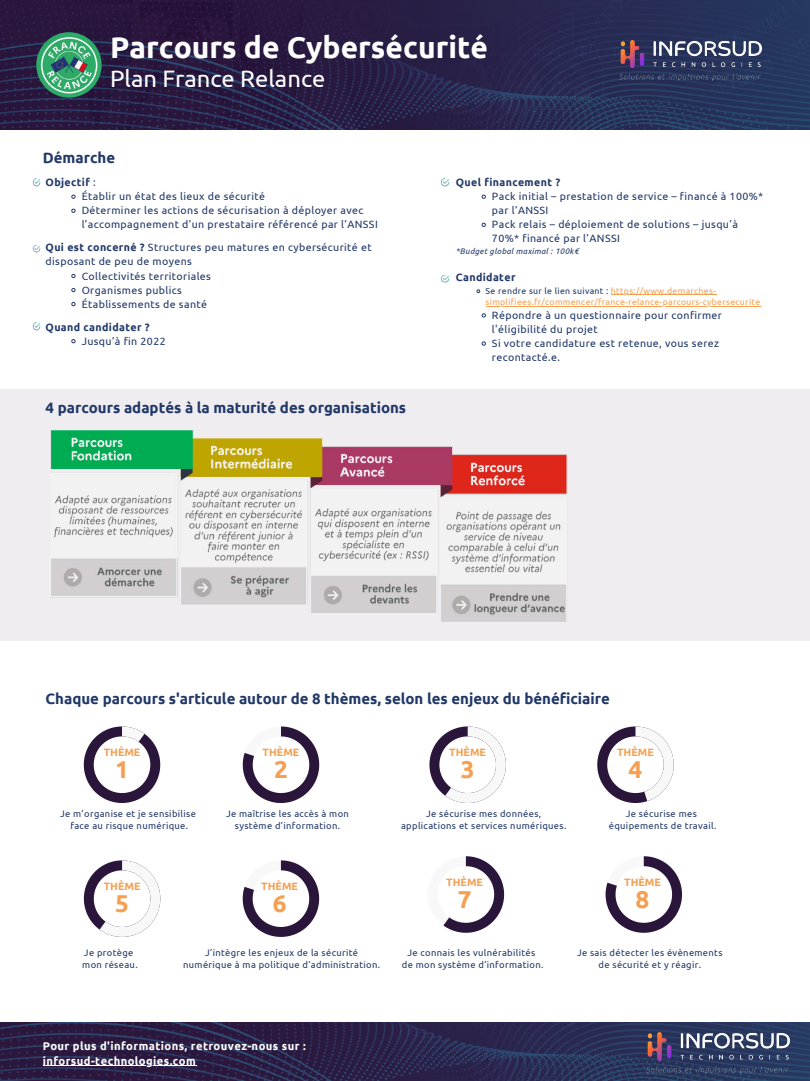
<style>
.page{position:relative;width:810px;height:1081px;background:#fff}
.page>*{position:absolute;margin:0;border:0;box-sizing:border-box;transform-origin:0 0}
.t1{font:700 30px "Ubuntu";color:#fff}
.t2{font:700 24.38px "Ubuntu";color:#f49f51}
.t3{font:23.75px "Ubuntu";color:#fff}
.t4{font:700 15px "Ubuntu";color:#213868}
.t5{font:700 11.25px/15px "Ubuntu";letter-spacing:.035em;color:#fff}
.t6{font:10.62px/14.1px "Ubuntu";letter-spacing:.035em;color:#213868}
.t7{font:700 10.62px "Ubuntu";letter-spacing:.035em;color:#213868}
.t8{font:700 10.62px "Ubuntu";color:#f49f51}
.t9{font:9.38px/12.2px "Ubuntu";letter-spacing:.035em;color:#213868;text-align:center}
.t10{font:8.75px/11.8px "Ubuntu";letter-spacing:.035em;color:#f49f51}
.t11{font:italic 8.12px "Ubuntu";letter-spacing:.035em;color:#213868}
.s1{font-weight:400}
.s2{font-weight:700}
.s3{color:#213868}
</style>
<div class="page">
<svg style="left:0;top:0;width:810px;height:130px;background:#28244b"></svg>
<img style="left:619px;top:40px;width:143px;height:41px">
<img style="left:36px;top:32px;width:66px;height:66px;border-radius:50%">
<svg style="left:32px;top:178px;width:8px;height:8px"></svg>
<svg style="left:32px;top:245px;width:8px;height:7px"></svg>
<svg style="left:441px;top:178px;width:8px;height:8px"></svg>
<svg style="left:441px;top:275px;width:8px;height:8px"></svg>
<div style="left:0;top:389px;width:810px;height:251px;background:#efedf0"></div>
<svg style="left:84px;top:726px;width:76px;height:76px"></svg>
<svg style="left:243px;top:726px;width:76px;height:76px"></svg>
<svg style="left:429px;top:726px;width:77px;height:76px"></svg>
<svg style="left:597px;top:726px;width:77px;height:76px"></svg>
<svg style="left:84px;top:860px;width:76px;height:76px"></svg>
<svg style="left:243px;top:860px;width:76px;height:76px"></svg>
<svg style="left:443px;top:856px;width:61px;height:76px"></svg>
<svg style="left:606px;top:856px;width:76px;height:76px"></svg>
<svg style="left:0;top:1022px;width:810px;height:58px;background:#2b274e"></svg>
<svg style="left:32px;top:322px;width:8px;height:8px"></svg>
<img style="left:647px;top:1032px;width:142px;height:41px">
<img style="left:50px;top:430px;width:517px;height:191px">
<hr style="left:43px;top:1064px;width:153px;height:1px;background:#fff">
<svg style="left:71px;top:194px;width:5px;height:5px"></svg>
<svg style="left:71px;top:208px;width:5px;height:5px"></svg>
<svg style="left:71px;top:274px;width:5px;height:4px"></svg>
<svg style="left:71px;top:288px;width:5px;height:4px"></svg>
<svg style="left:71px;top:302px;width:5px;height:4px"></svg>
<svg style="left:71px;top:339px;width:5px;height:4px"></svg>
<svg style="left:482px;top:194px;width:4px;height:5px"></svg>
<svg style="left:482px;top:222px;width:4px;height:5px"></svg>
<svg style="left:476px;top:289px;width:4px;height:4px"></svg>
<hr style="left:611px;top:294px;width:105px;height:1px;background:#f49f51">
<hr style="left:486px;top:306px;width:275px;height:1px;background:#f49f51">
<svg style="left:482px;top:313px;width:4px;height:4px"></svg>
<svg style="left:482px;top:341px;width:4px;height:4px"></svg>
<h1 class="t1" style="left:110px;top:30px;width:379px">Parcours de Cybersécurité</h1>
<h3 class="t3" style="left:110px;top:65px;width:217px">Plan France Relance</h3>
<h3 class="t4" style="left:43px;top:149px;width:74px">Démarche</h3>
<p class="t6" style="left:82px;top:189px;width:298px">Établir un état des lieux de sécurité<br>Déterminer les actions de sécurisation à déployer avec l’accompagnement d’un prestataire référencé par l’ANSSI</p>
<p class="t7" style="left:46px;top:176px;width:52px">Objectif <span class="s1">:</span></p>
<p class="t6" style="left:46px;top:240px;width:328px"><span class="s2">Qui est concerné ?</span> Structures peu matures en cybersécurité et disposant de peu de moyens</p>
<p class="t6" style="left:82px;top:268px;width:131px">Collectivités territoriales<br>Organismes publics<br>Établissements de santé</p>
<p class="t6" style="left:82px;top:333px;width:86px">Jusqu’à fin 2022</p>
<p class="t7" style="left:46px;top:320px;width:106px">Quand candidater ?</p>
<h3 class="t4" style="left:46px;top:399px;width:362px">4 parcours adaptés à la maturité des organisations</h3>
<p class="t7" style="left:456px;top:176px;width:106px">Quel financement ?</p>
<p class="t6" style="left:492px;top:189px;width:273px">Pack initial – prestation de service – financé à 100%* par l’ANSSI<br>Pack relais – déploiement de solutions – jusqu’à 70%* financé par l’ANSSI</p>
<p class="t11" style="left:456px;top:246px;width:124px">*Budget global maximal : 100k€</p>
<p class="t7" style="left:456px;top:271px;width:61px">Candidater</p>
<p class="t10" style="left:486px;top:284px;width:276px"><span class="s3">Se rendre sur le lien suivant :</span> https://www.demarches&shy;simplifiees.fr/commencer/france-relance-parcours-cybersecurite</p>
<p class="t6" style="left:492px;top:308px;width:231px">Répondre à un questionnaire pour confirmer l'éligibilité du projet<br>Si votre candidature est retenue, vous serez recontacté.e.</p>
<h3 class="t4" style="left:46px;top:690px;width:566px">Chaque parcours s'articule autour de 8 thèmes, selon les enjeux du bénéficiaire</h3>
<p class="t8" style="left:104px;top:746px;width:38px">THÈME</p>
<h2 class="t2" style="left:115px;top:754px;width:15px">1</h2>
<p class="t8" style="left:263px;top:746px;width:38px">THÈME</p>
<h2 class="t2" style="left:274px;top:754px;width:15px">2</h2>
<p class="t8" style="left:449px;top:746px;width:38px">THÈME</p>
<h2 class="t2" style="left:461px;top:754px;width:15px">3</h2>
<p class="t8" style="left:617px;top:746px;width:38px">THÈME</p>
<h2 class="t2" style="left:629px;top:754px;width:15px">4</h2>
<p class="t9" style="left:60px;top:806px;width:137px">Je m’organise et je sensibilise face au risque numérique.</p>
<p class="t9" style="left:226px;top:806px;width:124px">Je maîtrise les accès à mon système d’information.</p>
<p class="t9" style="left:401px;top:806px;width:167px">Je sécurise mes données, applications et services numériques.</p>
<p class="t9" style="left:609px;top:806px;width:109px">Je sécurise mes équipements de travail.</p>
<p class="t8" style="left:104px;top:879px;width:38px">THÈME</p>
<h2 class="t2" style="left:115px;top:888px;width:15px">5</h2>
<p class="t8" style="left:261px;top:879px;width:38px">THÈME</p>
<h2 class="t2" style="left:273px;top:888px;width:15px">6</h2>
<p class="t8" style="left:446px;top:875px;width:38px">THÈME</p>
<h2 class="t2" style="left:458px;top:884px;width:15px">7</h2>
<p class="t8" style="left:624px;top:875px;width:38px">THÈME</p>
<h2 class="t2" style="left:636px;top:884px;width:15px">8</h2>
<p class="t9" style="left:82px;top:946px;width:57px;text-align:left">Je protège mon réseau.</p>
<p class="t9" style="left:183px;top:946px;width:198px">J’intègre les enjeux de la sécurité numérique à ma politique d’administration.</p>
<p class="t9" style="left:402px;top:946px;width:143px">Je connais les vulnérabilités<br>de mon système d’information.</p>
<p class="t9" style="left:577px;top:946px;width:147px">Je sais détecter les évènements de sécurité et y réagir.</p>
<p class="t5" style="left:43px;top:1037px;width:265px">Pour plus d'informations, retrouvez-nous sur : inforsud-technologies.com</p>
</div>
